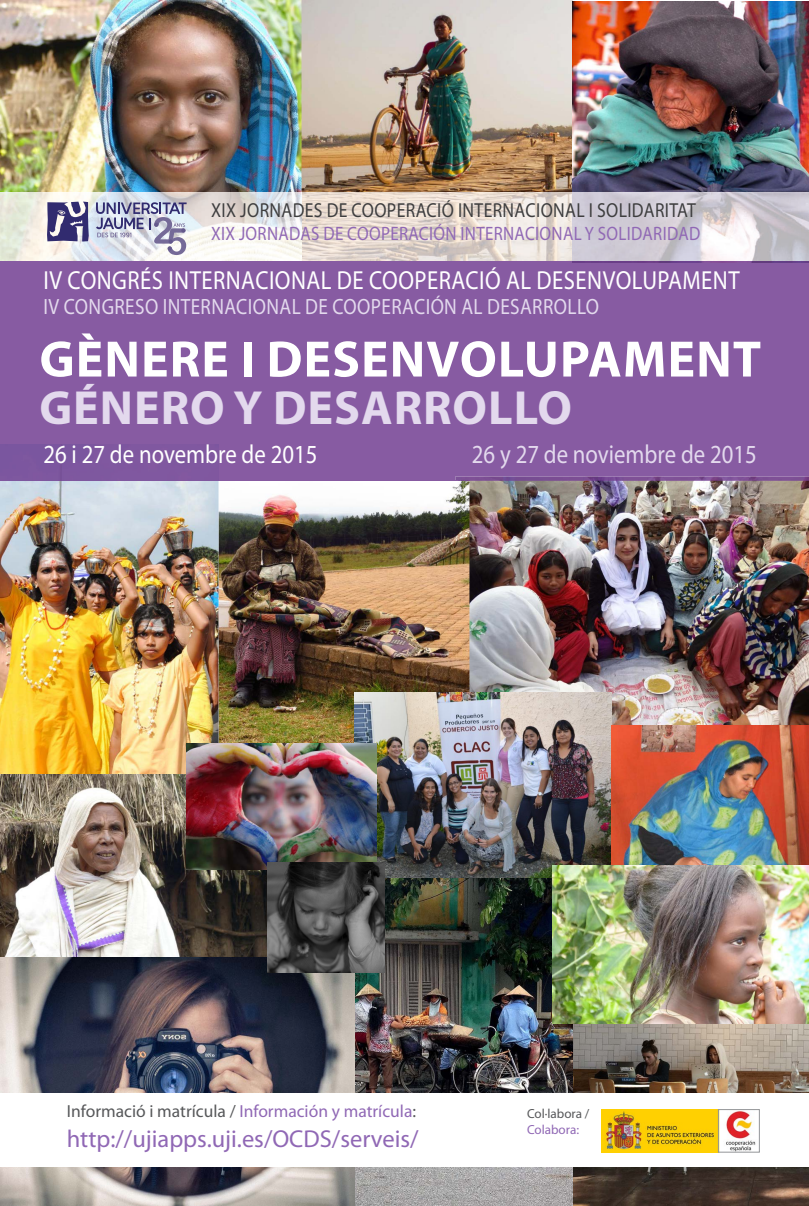
<style>
.page{position:relative;width:809px;height:1206px;background:#fff}
.page>*{position:absolute;margin:0;border:0;box-sizing:border-box;transform-origin:0 0}
.t1{font:700 51.62px "Myriad Pro";letter-spacing:.02em;color:#fff}
.t2{font:700 48.12px "Myriad Pro";letter-spacing:.02em;color:#e3d9ed}
.t3{font:26.16px "Myriad Pro";letter-spacing:.02em;color:#fff;scale:.87 1}
.t4{font:26.16px "Myriad Pro";color:#e3d9ed;scale:.87 1}
.t5{font:26.16px "Myriad Pro";color:#fff;scale:.87 1}
.t6{font:24.5px "Myriad Pro";color:#9068b5}
.t7{font:22.14px "Myriad Pro";letter-spacing:.02em;color:#e3d9ed;scale:.87 1}
.t8{font:20.3px "Myriad Pro";letter-spacing:.02em;color:#3e3e3f;scale:.87 1}
.t9{font:19.43px "Myriad Pro";letter-spacing:.02em;color:#9068b5;scale:.87 1}
.t10{font:17.5px "Myriad Pro";color:#57585a}
.t11{font:13.12px "Myriad Pro";color:#57585a}
.t12{font:13.12px "Myriad Pro";color:#9068b5}
.s1{color:#9068b5}
</style>
<div class="page">
<img style="left:572px;top:1023px;width:237px;height:182px">
<img style="left:354px;top:878px;width:218px;height:327px">
<img style="left:0;top:956px;width:354px;height:249px">
<img style="left:469px;top:481px;width:340px;height:244px">
<img style="left:218px;top:482px;width:251px;height:261px">
<img style="left:0;top:481px;width:218px;height:293px">
<img style="left:0;top:0;width:572px;height:260px">
<img style="left:572px;top:2px;width:237px;height:258px">
<div style="left:0;top:260px;width:809px;height:221px;background:#875ba2"></div>
<img style="left:455px;top:476px;width:354px;height:5px">
<div style="left:0;top:445px;width:218px;height:36px;background:#7f579f"></div>
<div style="left:0;top:1093px;width:809px;height:73px;background:#fff"></div>
<img style="left:0;top:192px;width:301px;height:68px">
<svg style="left:47px;top:201px;width:42px;height:40px;background:#6b6694"></svg>
<svg style="left:96px;top:202px;width:91px;height:53px;background:#b8bace"></svg>
<img style="left:354px;top:692px;width:258px;height:186px">
<img style="left:612px;top:725px;width:197px;height:140px">
<img style="left:0;top:774px;width:267px;height:182px">
<img style="left:187px;top:743px;width:189px;height:126px">
<img style="left:552px;top:865px;width:257px;height:158px">
<img style="left:267px;top:862px;width:117px;height:110px">
<img style="left:601px;top:1109px;width:155px;height:43px">
<div style="left:718px;top:1109px;width:41px;height:43px;border:1px solid #939598"></div>
<p class="t8" style="left:211px;top:198px;width:558px">XIX JORNADES DE COOPERACIÓ INTERNACIONAL I SOLIDARITAT</p>
<p class="t9" style="left:211px;top:221px;width:564px">XIX JORNADAS DE COOPERACIÓN INTERNACIONAL Y SOLIDARIDAD</p>
<p class="t3" style="left:44px;top:264px;width:801px">IV CONGRÉS INTERNACIONAL DE COOPERACIÓ AL DESENVOLUPAMENT</p>
<p class="t7" style="left:44px;top:293px;width:640px">IV CONGRESO INTERNACIONAL DE COOPERACIÓN AL DESARROLLO</p>
<h1 class="t1" style="left:39px;top:325px;width:723px">GÈNERE I DESENVOLUPAMENT</h1>
<h2 class="t2" style="left:39px;top:376px;width:534px">GÉNERO Y DESARROLLO</h2>
<p class="t5" style="left:43px;top:437px;width:316px">26 i 27 de novembre de 2015</p>
<p class="t4" style="left:472px;top:437px;width:329px">26 y 27 de noviembre de 2015</p>
<p class="t10" style="left:67px;top:1100px;width:351px">Informació i matrícula / <span class="s1">Información y matrícula</span>:</p>
<p class="t6" style="left:67px;top:1123px;width:353px">http://ujiapps.uji.es/OCDS/serveis/</p>
<p class="t11" style="left:527px;top:1105px;width:64px">Col·labora /</p>
<p class="t12" style="left:527px;top:1121px;width:54px">Colabora:</p>
</div>
